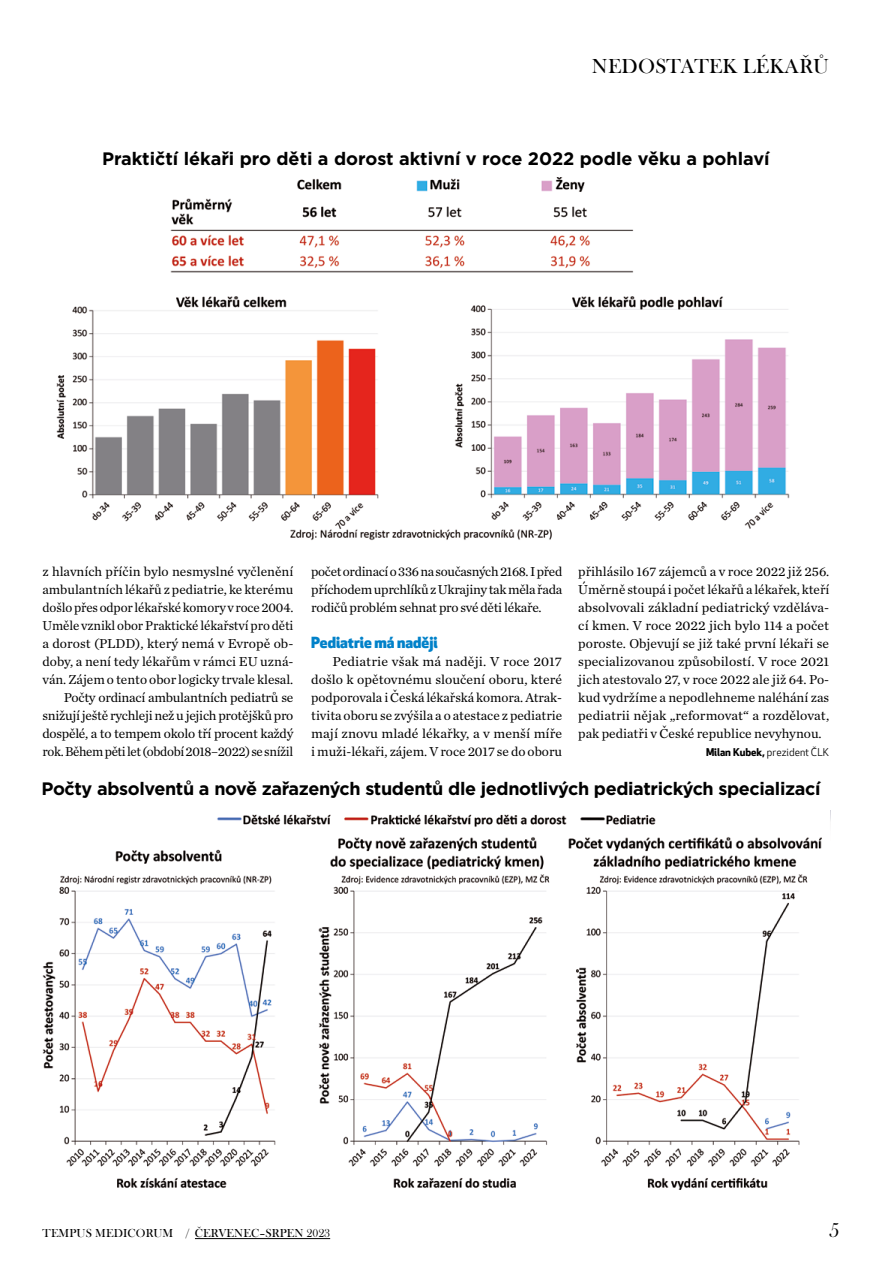
<style>
.page{position:relative;width:893px;height:1263px;background:#fff}
.page>*{position:absolute;margin:0;border:0;box-sizing:border-box;transform-origin:0 0}
.t1{font:21px "Baskerville Old Face DOT";letter-spacing:.015em;color:#000}
.t2{font:700 18px "Gotham";letter-spacing:-.02em;color:#000}
.t3{font:700 18px "Gotham";color:#000}
.t4{font:800 15px "Apex New";color:#0081c9}
.t5{font:13.5px/18px "Chronicle Text G1";letter-spacing:-.005em;color:#000;text-align:justify}
.t6{font:12px "Baskerville Old Face DOT";letter-spacing:.015em;color:#000}
.t7{font:10.5px "Apex New";color:#000}
.s1{font-weight:700}
</style>
<div class="page">
<hr style="left:195px;top:1238px;width:135px;height:1px;background:#000">
<img style="left:56px;top:177px;width:734px;height:364px">
<img style="left:42px;top:814px;width:780px;height:376px">
<div style="left:38px;top:808px;width:83px;height:25px;background:#fff"></div>
<div style="left:91px;top:808px;width:77px;height:18px;background:#fff"></div>
<h1 class="t1" style="left:592px;top:54px;width:239px">NEDOSTATEK LÉKAŘŮ</h1>
<h2 class="t3" style="left:102px;top:146px;width:669px">Praktičtí lékaři pro děti a dorost aktivní v roce 2022 podle věku a pohlaví</h2>
<p class="t5" style="left:43px;top:562px;width:252px;text-align:right">z hlavních příčin bylo nesmyslné vyčlenění ambulantních lékařů z pediatrie, ke kterému došlo přes odpor lékařské komory v roce 2004.<br>Uměle vznikl obor Praktické lékařství pro děti a dorost (PLDD), který nemá v Evropě ob&shy;doby, a není tedy lékařům v rámci EU uzná&shy;ván. Zájem o tento obor logicky trvale klesal.<br>Počty ordinací ambulantních pediatrů se snižují ještě rychleji než u jejich protějšků pro dospělé, a to tempem okolo tří procent každý rok. Během pěti let (období 2018–2022) se snížil</p>
<p class="t5" style="left:311px;top:562px;width:253px">počet ordinací o 336 na současných 2168. I před příchodem uprchlíků z Ukrajiny tak měla řada rodičů problém sehnat pro své děti lékaře.</p>
<p class="t4" style="left:311px;top:632px;width:128px">Pediatrie má naději</p>
<p class="t5" style="left:311px;top:652px;width:252px;text-indent:21px">Pediatrie však má naději. V roce 2017 došlo k opětovnému sloučení oboru, které podporovala i Česká lékařská komora. Atrak&shy;tivita oboru se zvýšila a o atestace z pediatrie mají znovu mladé lékařky, a v menší míře i muži-lékaři, zájem. V roce 2017 se do oboru</p>
<p class="t5" style="left:578px;top:562px;width:253px">přihlásilo 167 zájemců a v roce 2022 již 256.<br>Úměrně stoupá i počet lékařů a lékařek, kteří absolvovali základní pediatrický vzděláva&shy;cí kmen. V roce 2022 jich bylo 114 a počet poroste. Objevují se již také první lékaři se specializovanou způsobilostí. V roce 2021 jich atestovalo 27, v roce 2022 ale již 64. Po&shy;kud vydržíme a nepodlehneme naléhání zas pediatrii nějak „reformovat“ a rozdělovat, pak pediatři v České republice nevyhynou.</p>
<p class="t7" style="left:706px;top:746px;width:125px"><span class="s1">Milan Kubek,</span> prezident ČLK</p>
<h2 class="t2" style="left:41px;top:776px;width:780px">Počty absolventů a nově zařazených studentů dle jednotlivých pediatrických specializací</h2>
<p class="t6" style="left:43px;top:1227px;width:289px">TEMPUS MEDICORUM / ČERVENEC–SRPEN 2023</p>
<h1 class="t1" style="left:829px;top:1219px;width:12px">5</h1>
</div>
